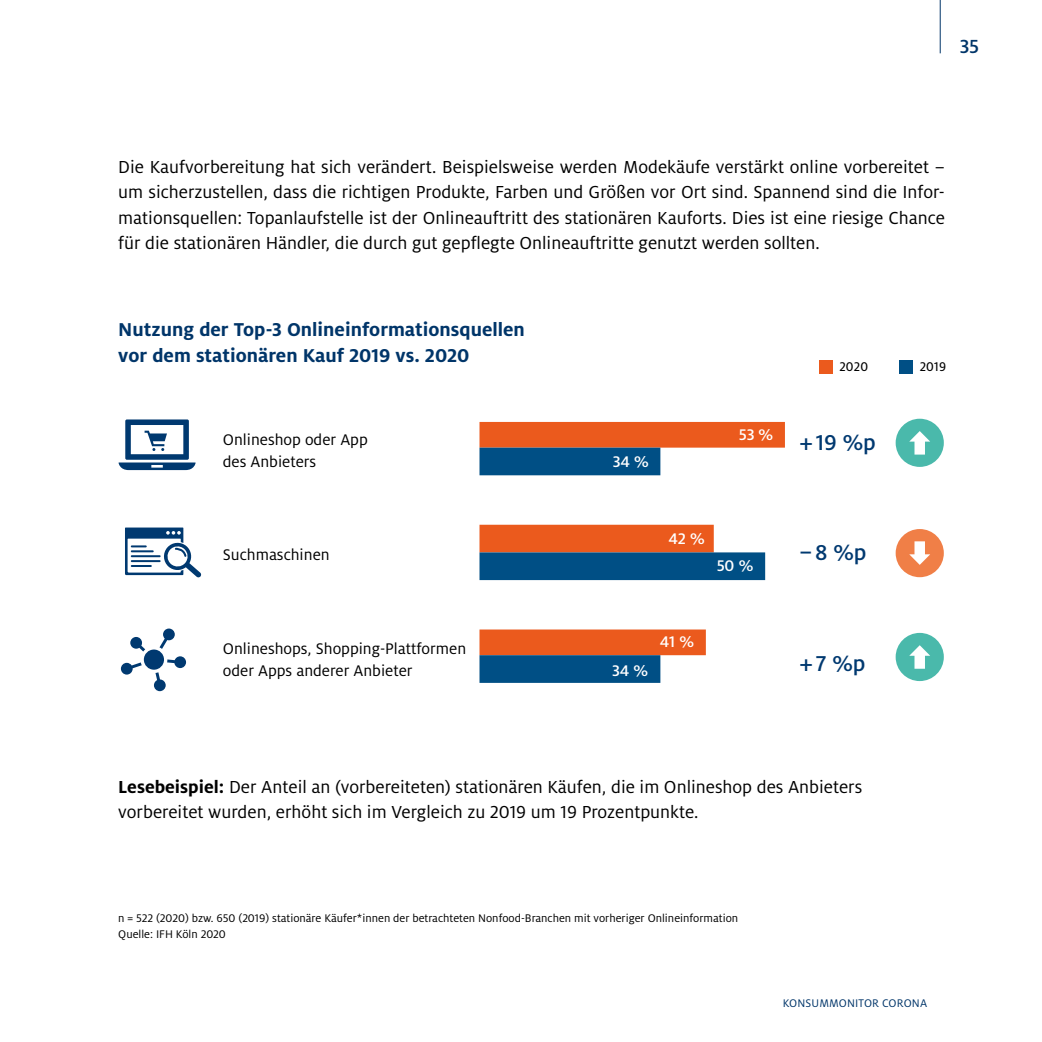
<style>
.page{position:relative;width:1042px;height:1042px;background:#fff}
.page>*{position:absolute;margin:0;border:0;box-sizing:border-box;transform-origin:0 0}
.t1{font:500 23.8px "Milo OT";color:#003970}
.t2{font:500 21px "Milo OT";color:#003569}
.t3{font:700 20.65px/26.2px "Milo OT";color:#003569}
.t4{font:19.25px/25.4px "Milo OT";color:#000;text-align:justify}
.t5{font:16.97px/22.2px "Milo OT";color:#000}
.t6{font:500 16.97px "Milo OT";color:#fff}
.t7{font:14px "Milo OT Text";letter-spacing:.02em;color:#000;scale:.96 1}
.t8{font:12.25px/15.8px "Milo OT";color:#000}
.t9{font:12.25px "Milo OT";letter-spacing:.01em;color:#003569}
.s1{font-weight:700}
</style>
<div class="page">
<svg style="left:119px;top:419px;width:77px;height:51px"></svg>
<svg style="left:130px;top:637px;width:15px;height:14px"></svg>
<svg style="left:159px;top:628px;width:16px;height:21px"></svg>
<svg style="left:154px;top:656px;width:32px;height:35px"></svg>
<svg style="left:121px;top:662px;width:21px;height:12px"></svg>
<div style="left:144px;top:649px;width:20px;height:21px;background:#003970;border-radius:50%"></div>
<svg style="left:125px;top:527px;width:76px;height:50px"></svg>
<svg style="left:479px;top:422px;width:306px;height:158px;fill:#eb5a1d"></svg>
<svg style="left:479px;top:448px;width:286px;height:235px"></svg>
<div style="left:895px;top:419px;width:49px;height:48px;background:#4ab9ab;border-radius:50%"></div>
<svg style="left:909px;top:431px;width:21px;height:23px"></svg>
<div style="left:895px;top:633px;width:49px;height:48px;background:#4ab9ab;border-radius:50%"></div>
<svg style="left:909px;top:645px;width:21px;height:24px"></svg>
<div style="left:895px;top:529px;width:49px;height:48px;background:#f07f47;border-radius:50%"></div>
<svg style="left:909px;top:541px;width:21px;height:24px"></svg>
<div style="left:819px;top:360px;width:13px;height:13px;background:#eb5a1d"></div>
<div style="left:899px;top:360px;width:13px;height:13px;background:#004f85"></div>
<hr style="left:940px;top:0;width:1px;height:53px;background:#003569">
<p class="t2" style="left:959px;top:35px;width:21px">35</p>
<p class="t4" style="left:118px;top:154px;width:828px">Die Kaufvorbereitung hat sich verändert. Beispielsweise werden Modekäufe verstärkt online vorbereitet – um sicherzustellen, dass die richtigen Produkte, Farben und Größen vor Ort sind. Spannend sind die Infor&shy;mationsquellen: Topanlaufstelle ist der Onlineauftritt des stationären Kauforts. Dies ist eine riesige Chance für die stationären Händler, die durch gut gepflegte Onlineauftritte genutzt werden sollten.</p>
<p class="t3" style="left:118px;top:317px;width:408px">Nutzung der Top-3 Onlineinformationsquellen vor dem stationären Kauf 2019 vs. 2020</p>
<p class="t7" style="left:839px;top:359px;width:32px">2020</p>
<p class="t7" style="left:919px;top:359px;width:29px">2019</p>
<p class="t5" style="left:223px;top:428px;width:146px">Onlineshop oder App des Anbieters</p>
<p class="t6" style="left:613px;top:452px;width:38px">34 %</p>
<p class="t6" style="left:739px;top:425px;width:36px">53 %</p>
<p class="t1" style="left:799px;top:429px;width:78px">+19 %p</p>
<p class="t5" style="left:223px;top:544px;width:108px">Suchmaschinen</p>
<p class="t6" style="left:668px;top:529px;width:38px">42 %</p>
<p class="t6" style="left:717px;top:556px;width:38px">50 %</p>
<p class="t1" style="left:799px;top:539px;width:69px">–8 %p</p>
<p class="t5" style="left:223px;top:637px;width:245px">Onlineshops, Shopping-Plattformen oder Apps anderer Anbieter</p>
<p class="t6" style="left:612px;top:661px;width:38px">34 %</p>
<p class="t6" style="left:660px;top:632px;width:36px">41 %</p>
<p class="t1" style="left:799px;top:650px;width:68px">+7 %p</p>
<p class="t4" style="left:118px;top:774px;width:745px"><span class="s1">Lesebeispiel:</span> Der Anteil an (vorbereiteten) stationären Käufen, die im Onlineshop des Anbieters vorbereitet wurden, erhöht sich im Vergleich zu 2019 um 19 Prozentpunkte.</p>
<p class="t8" style="left:118px;top:911px;width:621px">n = 522 (2020) bzw. 650 (2019) stationäre Käufer*innen der betrachteten Nonfood-Branchen mit vorheriger Onlineinformation<br>Quelle: IFH Köln 2020</p>
<p class="t9" style="left:783px;top:996px;width:146px">KONSUMMONITOR CORONA</p>
</div>
